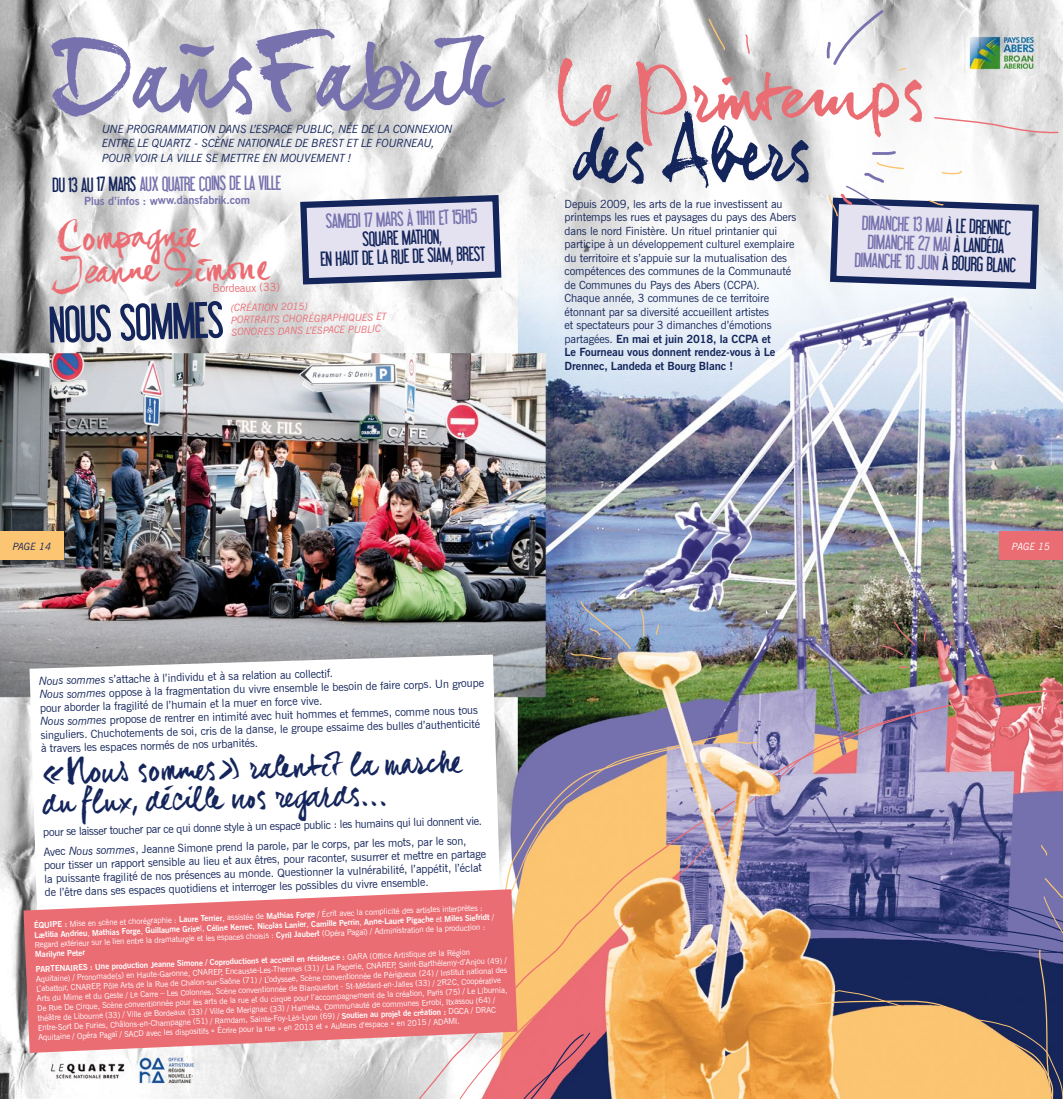
<style>
.page{position:relative;width:1063px;height:1099px;background:#fff}
.page>*{position:absolute;margin:0;border:0;box-sizing:border-box;transform-origin:0 0}
.t1{font:105.62px "dear Joe Hannes";color:#7772ae}
.t2{font:77.88px "dear Joe Hannes";color:#eb6d74}
.t3{font:77.88px "dear Joe Hannes";color:#14255b}
.t4{font:50px "Libel Suit";color:#14255b}
.t5{font:40px/33.6px "dear Joe Hannes";color:#eb6d74}
.t6{font:35px/29.5px "dear Joe Hannes";color:#14255b}
.t7{font:20px/18.8px "Libel Suit";letter-spacing:-.02em;color:#7772ae;text-align:center}
.t8{font:20px/18.8px "Libel Suit";color:#14255b;text-align:center}
.t9{font:11.25px/13.5px "News Gothic BT";letter-spacing:-.01em;color:#14255b}
.t10{font:italic 11.25px/14.4px "News Gothic BT";letter-spacing:-.02em;color:#14255b}
.t11{font:700 11.25px "News Gothic BT";letter-spacing:-.02em;color:#7772ae}
.t12{font:11.25px "News Gothic BT";color:#eb6d74}
.t13{font:italic 10px/11.9px "News Gothic BT";color:#eb6d74}
.t14{font:italic 10px "News Gothic BT";color:#14255b}
.t15{font:italic 10px "News Gothic BT";color:#fff}
.t16{font:8.12px/9.8px "News Gothic BT";color:#fff}
.s1{color:#14255b}
.s2{font-weight:700}
.s3{font-style:italic}
</style>
<div class="page">
<img style="left:0;top:0;width:1063px;height:1098px">
<svg style="left:881px;top:620px;width:35px;height:36px"></svg>
<svg style="left:923px;top:626px;width:5px;height:16px"></svg>
<svg style="left:948px;top:640px;width:4px;height:14px"></svg>
<svg style="left:897px;top:665px;width:12px;height:4px"></svg>
<svg style="left:656px;top:624px;width:3px;height:12px"></svg>
<img style="left:569px;top:590px;width:76px;height:69px">
<svg style="left:30px;top:654px;width:471px;height:235px"></svg>
<img style="left:772px;top:688px;width:291px;height:91px">
<img style="left:431px;top:729px;width:327px;height:369px">
<svg style="left:1040px;top:844px;width:7px;height:12px"></svg>
<svg style="left:804px;top:875px;width:259px;height:223px;background:#807072"></svg>
<svg style="left:39px;top:664px;width:453px;height:225px"></svg>
<svg style="left:297px;top:192px;width:208px;height:96px;background:#c1c2d4"></svg>
<svg style="left:24px;top:889px;width:494px;height:163px;background:#eb7d83"></svg>
<svg style="left:825px;top:7px;width:61px;height:60px"></svg>
<svg style="left:707px;top:17px;width:19px;height:34px"></svg>
<svg style="left:898px;top:67px;width:9px;height:5px"></svg>
<svg style="left:744px;top:33px;width:7px;height:22px"></svg>
<svg style="left:933px;top:116px;width:126px;height:18px"></svg>
<svg style="left:827px;top:149px;width:215px;height:143px"></svg>
<div style="left:0;top:531px;width:64px;height:29px;background:#fbc573"></div>
<div style="left:999px;top:531px;width:64px;height:29px;background:#eb6d74"></div>
<h1 class="t1" style="left:51px;top:12px;width:431px;rotate:-1deg">DañsFabrik</h1>
<p class="t10" style="left:102px;top:122px;width:69px">UNE PROGRAMMA</p>
<p class="t10" style="left:102px;top:122px;width:352px;text-indent:90px">TION DANS L’ESPACE PUBLIC, NÉE DE LA CONNEXION<br>ENTRE LE QUARTZ - SCÈNE NATIONALE DE BREST ET LE FOURNEAU,<br>POUR VOIR LA VILLE SE METTRE EN MOUVEMENT !</p>
<h3 class="t7" style="left:52px;top:174px;width:231px"><span class="s1">DU 13 AU 17 MARS</span> AUX QUATRE COINS DE LA VILLE</h3>
<p class="t11" style="left:84px;top:193px;width:168px">Plus d’infos : www.dansfabrik.com</p>
<h3 class="t5" style="left:57px;top:218px;width:213px;rotate:-1deg">Compa gni e<br>Jea nne Simon e</h3>
<p class="t12" style="left:212px;top:281px;width:69px;rotate:-1deg">Bordeaux (33)</p>
<h3 class="t7" style="left:326px;top:212px;width:153px;rotate:-2deg">SAMEDI 17 MARSÀ11H11 ET 15H15</h3>
<h3 class="t8" style="left:319px;top:231px;width:166px;rotate:-2deg">SQUARE MATHON,<br>EN HAUT DE LA RUE DE SIAM, BREST</h3>
<h3 class="t4" style="left:48px;top:298px;width:185px;rotate:-2deg">NOUSSOMMES</h3>
<p class="t13" style="left:231px;top:302px;width:157px;rotate:-1deg">(CRÉATION 2015)<br>PORTRAITS CHORÉGRAPHIQUES ET<br>SONORES DANS L’ESPAC E PUBL IC</p>
<h2 class="t2" style="left:554px;top:48px;width:373px;rotate:-1deg">Le Print em ps</h2>
<h2 class="t3" style="left:572px;top:107px;width:242px;rotate:-1deg">de s Abe rs</h2>
<p class="t9" style="left:565px;top:197px;width:233px">Depuis 2009, les arts de la rue investissent au printemps les rues et paysages du pays des Abers dans le nord Finistère. Un rituel printanier qui participe à un développement culturel exemplaire du territoire et s’appuie sur la mutualisation des compétences des communes de la Communauté de Communes du Pays des Abers (CCPA).<br>Chaque année, 3 communes de ce territoire étonnant par sa diversité accueillent artistes<br>et spectateurs pour 3 dimanches d’émotions partagées. <span class="s2">En mai et juin 2018, la CCPA et<br>Le Fourneau vous donnent rendez-vous à Le Drennec, Landeda et Bourg Blanc !</span></p>
<h3 class="t7" style="left:856px;top:213px;width:167px;rotate:2deg">DIMANCHE 13 MAI <span class="s1">ÀLE DRENNEC<br></span>DIMANCHE 27 MAI <span class="s1">ÀLANDÉDA<br></span>DIMANCHE 10 JUIN <span class="s1">ÀBOURG BLANC</span></h3>
<p class="t14" style="left:13px;top:540px;width:40px">PAGE 14</p>
<p class="t15" style="left:1012px;top:540px;width:40px">PAGE 15</p>
<p class="t9" style="left:39px;top:675px;width:446px;line-height:14.1px;rotate:-2deg"><span class="s3">NOUS SOMMES</span> s’attache à l’individu et à sa relation au collectif.<br><sup>NOUS</sup> <sup>SOMME</sup><span class="s3">S</span> oppose à la fragmentation du vivre ensemble le besoin de faire corps. Un groupe</p>
<p class="t9" style="left:40px;top:701px;width:439px;line-height:14.5px;rotate:-2deg">pour aborder la fragilité de l’humain et la muer en force vive.<br><sup>NOUS</sup> <sup>SOM</sup><span class="s3">MES</span> propose de rentrer en intimité avec huit hommes et femmes, comme nous tous</p>
<p class="t9" style="left:40px;top:730px;width:441px;line-height:12.5px;rotate:-2deg">singuliers. Chuchotements de soi, cris de la danse, le groupe essaime des bulles d’authenticité à travers les espaces normés de nos urbanités.</p>
<h3 class="t6" style="left:41px;top:757px;width:423px;rotate:-2deg">«Nous somme s» rale ntit la mar ch e du flux, décil le no s re gar ds...</h3>
<p class="t9" style="left:43px;top:823px;width:441px;line-height:20px;rotate:-2deg">pour se laisser toucher par ce qui donne style à un espace public : les humains qui lui donnent vie.<br>Avec <sup>NOUS</sup> <span class="s3">SOMMES</span>, Jeanne Simone prend la parole, par le corps, par les mots, par le son,</p>
<p class="t9" style="left:44px;top:860px;width:444px;rotate:-2deg">pour tisser un rapport sensible au lieu et aux êtres, pour raconter, susurrer et mettre en partage la puissante fragilité de nos présences au monde. Questionner la vulnérabilité, l’appétit, l’éclat de l’être dans ses espaces quotidiens et interroger les possibles du vivre ensemble.</p>
<p class="t16" style="left:34px;top:918px;width:462px;line-height:10.1px;rotate:-2deg"><span class="s2">Équipe :</span> Mise en scène et chorégraphie : <span class="s2">Laure Terrier</span>, assistée de <span class="s2">Mathias Forge</span> / Écrit avec la complicité des artistes interprètes :<br><span class="s2">Lætitia Andrieu</span>, <span class="s2">Mathias Forge</span>, <span class="s2">Guillaume Grise</span>l, <span class="s2">Céline Kerrec</span>, <span class="s2">Nicolas Lanier</span>, <span class="s2">Camille Perrin</span>, <span class="s2">Anne-Laure Pigache</span> et <span class="s2">Miles Siefridt</span> / Regard extérieur sur le lien entre la dramaturgie et les espaces choisis : <span class="s2">Cyril Jaubert</span> (Opéra Pagaï) / Administration de la production :<br><span class="s2">Marilyne Peter</span></p>
<p class="t16" style="left:35px;top:963px;width:473px;rotate:-2deg"><span class="s2">PARTENAIRES : Une production Jeanne Simone / Coproductions et accueil en résidence :</span> OARA (Offi ce Artistique de la Région Aquitaine) / Pronomade(s) en Haute-Garonne, CNAREP, Encausse-Les-Thermes (31) / La Paperie, CNAREP, Saint-Barthélemy-d’Anjou (49) / L’abattoir, CNAREP, Pôle Arts de la Rue de Chalon-sur-Saône (71) / L’odyssee, Scène conventionnée de Périgueux (24) / Institut national des Arts du Mime et du Geste / Le Carre – Les Colonnes, Scène conventionnée de Blanquefort - St-Médard-en-Jalles (33) / 2R2C, Coopérative De Rue De Cirque, Scène conventionnée pour les arts de la rue et du cirque pour l’accompagnement de la création, Paris (75) / Le Liburnia, théâtre de Libourne (33) / Ville de Bordeaux (33) / Ville de Merignac (33) / Hameka, Communauté de communes Errobi, Itxassou (64) / Entre-Sort De Furies, Châlons-en-Champagne (51) / Ramdam, Sainte-Foy-Lès-Lyon (69) / <span class="s2">Soutien au projet de création :</span> DGCA / DRAC Aquitaine / Opéra Pagaï / SACD avec les dispositifs « Écrire pour la rue » en 2013 et « Auteurs d’espace » en 2015 / ADAMI.</p>
</div>
